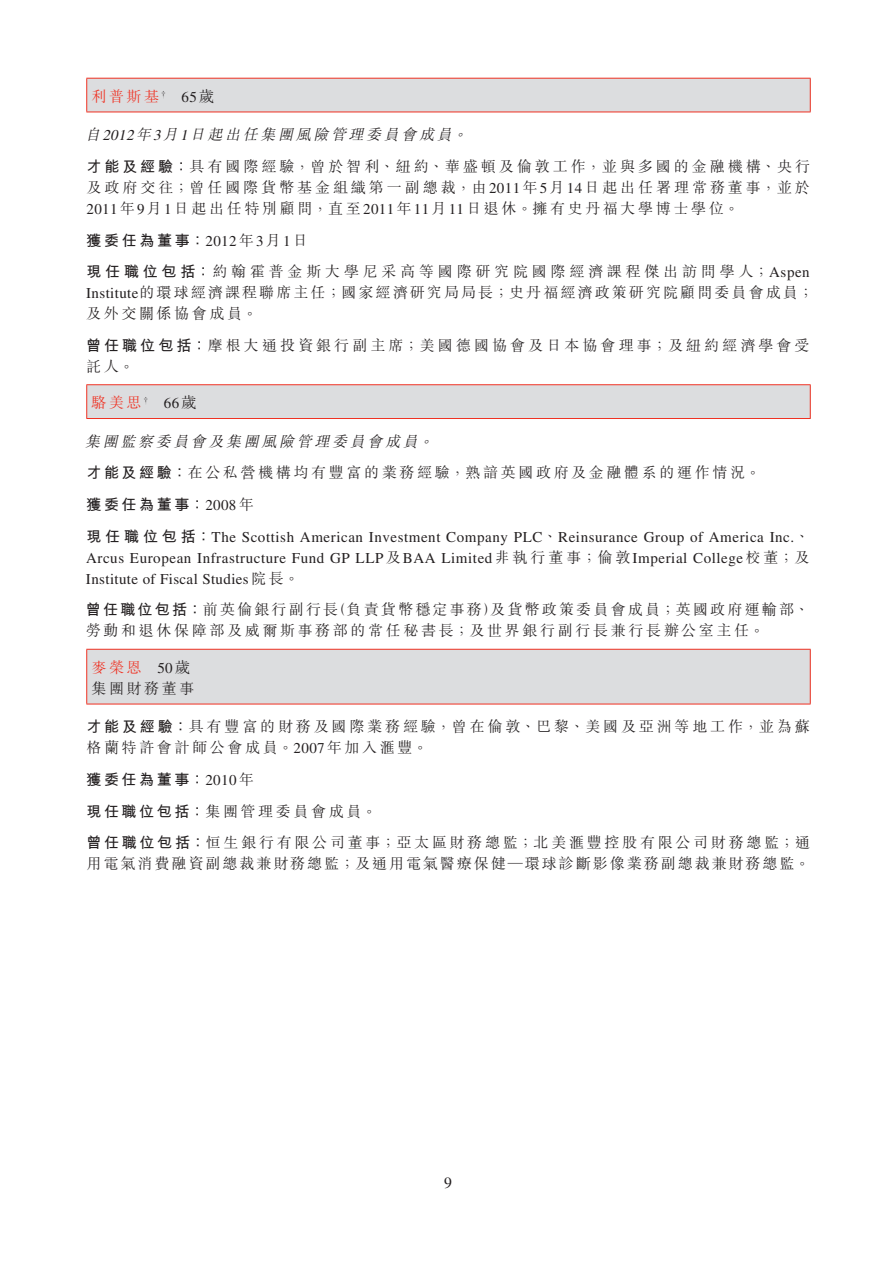
<style>
.page{position:relative;width:892px;height:1266px;background:#fff}
.page>*{position:absolute;margin:0;border:0;box-sizing:border-box;transform-origin:0 0}
.t1{font:15.75px "Times LT Std";color:#231f20}
.t2{font:300 15px/21px "M Sung HK";letter-spacing:.175em;color:#231f20}
.t3{font:15px/21px "Times LT Std";letter-spacing:.03em;color:#231f20;text-align:justify}
.t4{font:300 15px/21px "M Sung HK";letter-spacing:.195em;color:#231f20}
.t5{font:300 15px/31.7px "M Sung HK";letter-spacing:.2em;color:#231f20}
.t6{font:300 15px/21px "M Sung HK";letter-spacing:.205em;color:#231f20}
.t7{font:300 15px "M Sung HK";letter-spacing:.13em;color:#231f20}
.t8{font:700 15px "M Hei HK";letter-spacing:.175em;color:#231f20}
.t9{font:300 15px "M Sung HK";letter-spacing:.175em;color:#ef3122}
.s1{font-family:"Times LT Std";font-weight:400;color:#231f20}
.s2{color:#231f20}
.s3{font-style:italic}
.s4{font-family:"Times LT Std";font-weight:400;font-style:italic}
.s5{font-family:"M Hei HK";font-weight:700}
.s6{font-family:"Times LT Std";font-weight:400}
.s7{font-family:"M Sung HK";font-weight:300}
.s8{color:#ef3122}
</style>
<div class="page">
<div style="left:87px;top:78px;width:722px;height:34px;background:#dcdddf"></div>
<hr style="left:86px;top:78px;width:724px;height:1px;background:#ef3122">
<hr style="left:86px;top:79px;width:1px;height:33px;background:#ef3122">
<hr style="left:809px;top:79px;width:1px;height:33px;background:#ef3122">
<hr style="left:86px;top:112px;width:724px;height:1px;background:#ef3122">
<div style="left:87px;top:385px;width:722px;height:33px;background:#dcdddf"></div>
<hr style="left:86px;top:384px;width:724px;height:1px;background:#ef3122">
<hr style="left:86px;top:385px;width:1px;height:33px;background:#ef3122">
<hr style="left:809px;top:385px;width:1px;height:33px;background:#ef3122">
<hr style="left:86px;top:418px;width:724px;height:1px;background:#ef3122">
<div style="left:87px;top:649px;width:722px;height:55px;background:#dcdddf"></div>
<hr style="left:86px;top:649px;width:724px;height:1px;background:#ef3122">
<hr style="left:86px;top:649px;width:1px;height:54px;background:#ef3122">
<hr style="left:809px;top:649px;width:1px;height:54px;background:#ef3122">
<hr style="left:86px;top:703px;width:724px;height:1px;background:#ef3122">
<p class="t9" style="left:91px;top:85px;width:124px">利普斯基<sup>†</sup> <span class="s1">65</span><span class="s2">歲</span></p>
<p class="t5" style="left:85px;top:118px;width:726px"><span class="s3">自</span><span class="s4">2012</span><span class="s3">年</span><span class="s4">3</span><span class="s3">月</span><span class="s4">1</span><span class="s3">日起出任集團風險管理委員會成員。<br></span><span class="s5">才能及經驗：</span>具有國際經驗，曾於智利、紐約、華盛頓及倫敦工作，並與多國的金融機構、央行</p>
<p class="t4" style="left:86px;top:176px;width:724px">及政府交往；曾任國際貨幣基金組織第一副總裁，由<span class="s6">2011</span>年<span class="s6">5</span>月<span class="s6">14</span>日起出任署理常務董事，並於<br><span class="s6">2011</span>年<span class="s6">9</span>月<span class="s6">1</span>日起出任特別顧問，直至<span class="s6">2011</span>年<span class="s6">11</span>月<span class="s6">11</span>日退休。擁有史丹福大學博士學位。</p>
<p class="t8" style="left:86px;top:229px;width:223px">獲委任為董事：<span class="s6">2012</span><span class="s7">年</span><span class="s6">3</span><span class="s7">月</span><span class="s6">1</span><span class="s7">日</span></p>
<p class="t2" style="left:86px;top:260px;width:728px"><span class="s5">現任職位包括：</span>約翰霍普金斯大學尼采高等國際研究院國際經濟課程傑出訪問學人；<span class="s6">Aspen<br>Institute</span>的環球經濟課程聯席主任；國家經濟研究局局長；史丹福經濟政策研究院顧問委員會成員；及外交關係協會成員。</p>
<p class="t6" style="left:86px;top:334px;width:724px"><span class="s5">曾任職位包括：</span>摩根大通投資銀行副主席；美國德國協會及日本協會理事；及紐約經濟學會受託人。</p>
<p class="t9" style="left:91px;top:392px;width:107px">駱美思<sup>†</sup> <span class="s1">66</span><span class="s2">歲</span></p>
<p class="t2" style="left:85px;top:424px;width:676px;line-height:31.7px"><span class="s3">集團監察委員會及集團風險管理委員會成員。<br></span><span class="s5">才能及經驗：</span>在公私營機構均有豐富的業務經驗，熟諳英國政府及金融體系的運作情況。</p>
<p class="t8" style="left:86px;top:493px;width:169px">獲委任為董事：<span class="s6">2008</span><span class="s7">年</span></p>
<p class="t3" style="left:86px;top:526px;width:724px"><span class="s5">現任職位包括：</span>The Scottish American Investment Company PLC<span class="s7">、</span>Reinsurance Group of America Inc.<span class="s7">、</span>Arcus European Infrastructure Fund GP LLP<span class="s7">及</span>BAA Limited<span class="s7">非執行董事；倫敦</span>Imperial College<span class="s7">校董；及</span>Institute of Fiscal Studies<span class="s7">院長。</span></p>
<p class="t2" style="left:86px;top:598px;width:724px"><span class="s5">曾任職位包括：</span>前英倫銀行副行長（負責貨幣穩定事務）及貨幣政策委員會成員；英國政府運輸部、勞動和退休保障部及威爾斯事務部的常任秘書長；及世界銀行副行長兼行長辦公室主任。</p>
<p class="t2" style="left:91px;top:655px;width:105px"><span class="s8">麥榮恩</span> <span class="s6">50</span>歲集團財務董事</p>
<p class="t2" style="left:86px;top:715px;width:724px"><span class="s5">才能及經驗：</span>具有豐富的財務及國際業務經驗，曾在倫敦、巴黎、美國及亞洲等地工作，並為蘇格蘭特許會計師公會成員。<span class="s6">2007</span>年加入滙豐。</p>
<p class="t8" style="left:86px;top:768px;width:169px">獲委任為董事：<span class="s6">2010</span><span class="s7">年</span></p>
<p class="t2" style="left:86px;top:794px;width:725px;line-height:31.7px"><span class="s5">現任職位包括：</span>集團管理委員會成員。<br><span class="s5">曾任職位包括：</span>恒生銀行有限公司董事；亞太區財務總監；北美滙豐控股有限公司財務總監；通</p>
<p class="t7" style="left:86px;top:853px;width:724px">用電氣消費融資副總裁兼財務總監；及通用電氣醫療保健─環球診斷影像業務副總裁兼財務總監。</p>
<p class="t1" style="left:444px;top:1174px;width:9px">9</p>
</div>
